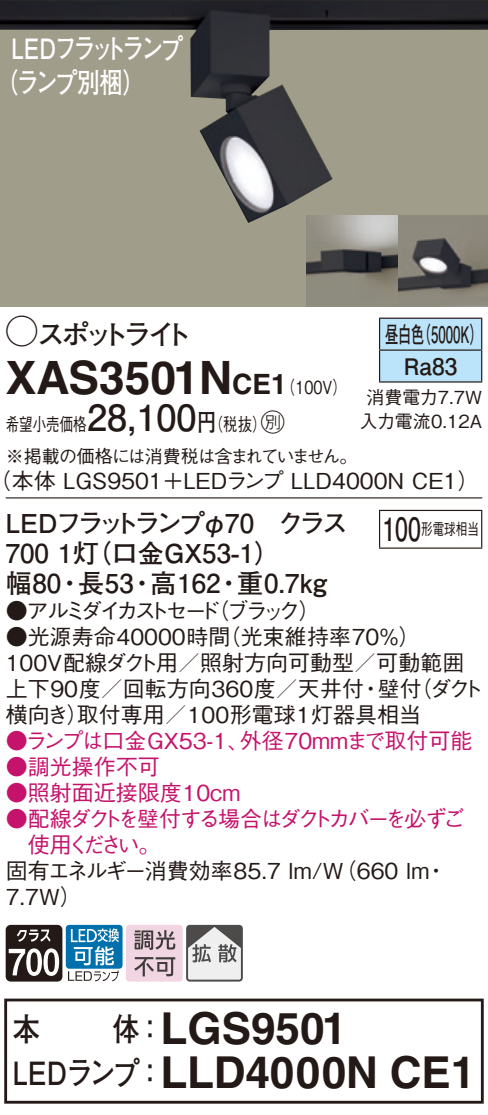
<style>
.page{position:relative;width:488px;height:1115px;background:#fff}
.page>*{position:absolute;margin:0;border:0;box-sizing:border-box;transform-origin:0 0}
.t1{font:700 46px "Helvetica LT Std";color:#231916}
.t2{font:700 44px "Helvetica LT Std";letter-spacing:-.005em;color:#231916}
.t3{font:700 36px "Futo Go B101 Pro";color:#231916}
.t4{font:700 32px "Futo Go B101 Pro";color:#231916;scale:.85 1}
.t5{font:700 32px "Futo Go B101 Pro";color:#231916;scale:.72 1}
.t6{font:700 28px/34px "Futo Go B101 Pro";letter-spacing:-.12em;color:#fff;scale:.8 1}
.t7{font:700 28px "Futo Go B101 Pro";letter-spacing:-.195em;color:#231916}
.t8{font:700 28px "Helvetica LT Std";color:#231916}
.t9{font:700 26px "Futo Go B101 Pro";color:#231916}
.t10{font:700 26px "Futo Go B101 Pro";letter-spacing:-.145em;color:#231916}
.t11{font:24px "Ford Classification 1";color:#231916}
.t12{font:700 22.8px/32px "Futo Go B101 Pro";color:#231916;scale:.58 1}
.t13{font:500 22px/26px "Gothic BBB Pro";color:#231916}
.t14{font:500 22px "Gothic BBB Pro";color:#c5126b}
.t15{font:500 22px/26px "Gothic BBB Pro";letter-spacing:-.145em;color:#c5126b}
.t16{font:500 22px/26px "Gothic BBB Pro";letter-spacing:-.14em;color:#231916}
.t17{font:500 18px/31.6px "Gothic BBB Pro";letter-spacing:-.04em;color:#231916;scale:.75 1}
.t18{font:500 18px/24px "Gothic BBB Pro";color:#231916;text-align:center}
.t19{font:500 18px "Gothic BBB Pro";color:#231916;scale:.8 1}
.t20{font:500 16px "Gothic BBB Pro";color:#231916;scale:.72 1}
.s1{font-family:"Ford Classification 1";font-weight:400;font-size:32px}
.s2{font-size:46px}
.s3{font-family:"Helvetica LT Std";font-weight:700;font-size:28px}
.s4{font-family:"Gothic BBB Pro";font-weight:500;font-size:18px}
.s5{font-family:"Futo Go B101 Pro";font-weight:700;font-size:24px}
</style>
<div class="page">
<div style="left:0;top:0;width:488px;height:306px;background:#a19d8b"></div>
<img style="left:0;top:0;width:488px;height:223px">
<img style="left:306px;top:215px;width:182px;height:91px">
<div style="left:380px;top:319px;width:101px;height:62px;background:#bbe3f9"></div>
<hr style="left:379px;top:317px;width:103px;height:2px;background:#231916">
<hr style="left:379px;top:319px;width:1px;height:30px;background:#231916">
<hr style="left:481px;top:319px;width:1px;height:30px;background:#231916">
<hr style="left:379px;top:349px;width:103px;height:2px;background:#231916">
<hr style="left:379px;top:351px;width:1px;height:30px;background:#231916">
<hr style="left:481px;top:351px;width:1px;height:30px;background:#231916">
<hr style="left:379px;top:381px;width:103px;height:2px;background:#231916">
<hr style="left:6px;top:497px;width:476px;height:1px;background:#231916">
<hr style="left:379px;top:511px;width:1px;height:36px;background:#231916">
<hr style="left:379px;top:510px;width:103px;height:1px;background:#231916">
<hr style="left:481px;top:511px;width:1px;height:36px;background:#231916">
<hr style="left:379px;top:547px;width:103px;height:2px;background:#231916">
<svg style="left:6px;top:924px;width:56px;height:57px"></svg>
<div style="left:66px;top:924px;width:56px;height:44px;background:#0070ac;border-radius:3px"></div>
<svg style="left:68px;top:928px;width:51px;height:53px"></svg>
<svg style="left:126px;top:925px;width:114px;height:56px"></svg>
<div style="left:186px;top:924px;width:57px;height:57px;border:2px solid #4d4a4a;border-radius:3px"></div>
<div style="left:4px;top:998px;width:479px;height:105px;border:3px solid #231916"></div>
<p class="t6" style="left:-5px;top:27px;width:236px;text-indent:16px">LEDフラットランプ（ランプ別梱(</p>
<p class="t7" style="left:6px;top:312px;width:188px"><span class="s1">A</span>スポットライト</p>
<p class="t12" style="left:417px;top:315px;width:115px">（5000 (K</p>
<p class="t12" style="left:403px;top:315px;width:94px;text-indent:-19px">昼白色<br>Ra83</p>
<p class="t18" style="left:359px;top:383px;width:124px">消費電力7.7W入力電流0.12A</p>
<h1 class="t1" style="left:6px;top:349px;width:195px">XAS3501</h1>
<p class="t8" style="left:199px;top:367px;width:74px"><span class="s2">N</span>CE</p>
<p class="t19" style="left:271px;top:372px;width:96px">（<span class="s3">1</span> 100 (V</p>
<h3 class="t3" style="left:87px;top:389px;width:111px">28,100</h3>
<p class="t11" style="left:252px;top:410px;width:34px">C<span class="s4">）</span></p>
<p class="t19" style="left:197px;top:410px;width:70px">（<span class="s5">円</span>税抜</p>
<p class="t17" style="left:6px;top:406px;width:470px">希望小売価格<br>※掲載の価格には消費税は含まれていません。</p>
<p class="t13" style="left:-10px;top:465px;width:491px">（本体 LGS9501＋LEDランプ LLD4000N CE1(</p>
<p class="t10" style="left:6px;top:502px;width:343px">LEDフラットランプφ70　クラス</p>
<p class="t9" style="left:6px;top:532px;width:276px">700 （灯1 口金GX53-1(</p>
<p class="t9" style="left:237px;top:562px;width:91px">重0.7kg</p>
<p class="t9" style="left:6px;top:562px;width:57px">幅80</p>
<p class="t9" style="left:150px;top:562px;width:72px">高162</p>
<p class="t9" style="left:78px;top:562px;width:57px">長53</p>
<p class="t9" style="left:57px;top:562px;width:27px">・</p>
<p class="t9" style="left:129px;top:562px;width:27px">・</p>
<p class="t9" style="left:216px;top:562px;width:27px">・</p>
<h3 class="t5" style="left:382px;top:504px;width:55px">100</h3>
<p class="t20" style="left:421px;top:516px;width:82px">形電球相当</p>
<p class="t13" style="left:207px;top:595px;width:114px">（ブラック(</p>
<p class="t16" style="left:219px;top:595px;width:203px;text-indent:-213px">●アルミダイカストセード<br>（光束維持率70％(</p>
<p class="t13" style="left:6px;top:621px;width:226px">●光源寿命40000時間</p>
<p class="t13" style="left:6px;top:647px;width:460px">100V配線ダクト用／照射方向可動型／可動範囲</p>
<p class="t13" style="left:410px;top:673px;width:75px">（ダクト</p>
<p class="t13" style="left:6px;top:673px;width:417px">上下90度／回転方向360度／天井付<br>横向き取付専用／100形電球1灯器具相当</p>
<p class="t13" style="left:377px;top:673px;width:45px">壁付</p>
<p class="t13" style="left:360px;top:673px;width:23px">・</p>
<p class="t13" style="left:66px;top:699px;width:23px">）</p>
<p class="t14" style="left:6px;top:723px;width:245px">●ランプは口金GX53-1、</p>
<p class="t14" style="left:6px;top:749px;width:156px">●調光操作不可</p>
<p class="t14" style="left:6px;top:775px;width:236px">●照射面近接限度10cm</p>
<p class="t15" style="left:28px;top:803px;width:439px;text-indent:-22px">●配線ダクトを壁付する場合はダクトカバーを必ずご使用ください。</p>
<p class="t13" style="left:425px;top:855px;width:23px">・</p>
<p class="t14" style="left:240px;top:723px;width:234px">外径70mmまで取付可能</p>
<p class="t13" style="left:6px;top:855px;width:425px">固有エネルギー消費効率85.7 lm （W/ 660 lm<br>7.7W(</p>
<h3 class="t4" style="left:13px;top:1003px;width:34px">本</h3>
<h3 class="t4" style="left:113px;top:1003px;width:62px">体：</h3>
<h2 class="t2" style="left:160px;top:1001px;width:187px">LGS9501</h2>
<h3 class="t4" style="left:13px;top:1047px;width:179px">LEDランプ：</h3>
<h2 class="t2" style="left:160px;top:1045px;width:316px">LLD4000N CE1</h2>
</div>
